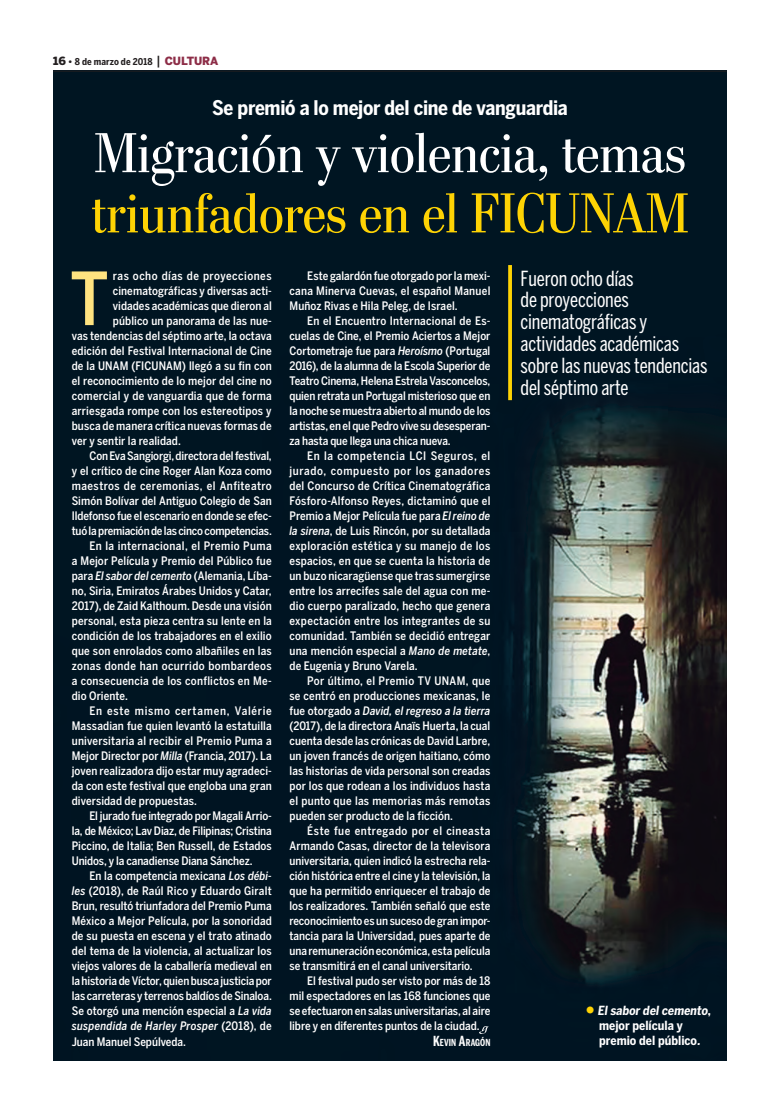
<style>
.page{position:relative;width:780px;height:1117px;background:#fff}
.page>*{position:absolute;margin:0;border:0;box-sizing:border-box;transform-origin:0 0}
._3_1_Tex_Cal_Cap4{font:500 72.38px "Benton Sans Cond";color:#ffe380}
._1_0_Cabeza_Principa{font:56.25px/60.2px "Stilson";color:#fff}
._2_0_Sumario{font:20.62px/21.9px "Benton Sans Comp";letter-spacing:-.01em;color:#fff}
._0_0_Balazo{font:700 20px "Benton Sans Cond";letter-spacing:-.015em;color:#fff}
._5_0_Pie_de_foto_-_c{font:700 12.5px/15px "Benton Sans Cond";color:#fff}
._3_1_Tex_Cal{font:500 11.62px/15px "Benton Sans Cond";letter-spacing:.005em;color:#fff;text-align:justify}
._3_1_Tex_Cal_Cap4-2{font:500 11.62px "Benton Sans Cond";letter-spacing:.01em;color:#fff}
._3_1_Tex_Cal_Cap4-3{font:500 11.62px "Benton Sans Cond";letter-spacing:.045em;color:#fff}
._4_0_Crédito_nota_in{font:700 9.62px "Benton Sans Comp";letter-spacing:.01em;color:#fff}
._9_0_Folio_Fecha{font:700 9.38px "Benton Sans Cond";letter-spacing:.01em;color:#231f20}
.s1{font-family:"Benton Sans";font-weight:900;font-size:11.25px}
.s2{font-family:"Benton Sans";font-weight:900}
.s3{font-weight:500;font-size:12.5px}
.s4{font-family:"Benton Sans";font-weight:900;font-size:11.25px;color:#8d2d47}
.s5{color:#fed304}
.s6{font-style:italic}
.s7{font-size:13.75px}
</style>
<div class="page">
<img style="left:53px;top:72px;width:673px;height:988px">
<svg style="left:508px;top:265px;width:4px;height:135px"></svg>
<svg style="left:479px;top:1024px;width:10px;height:9px"></svg>
<hr style="left:53px;top:71px;width:673px;height:1px;background:#231f20">
<svg style="left:586px;top:1006px;width:7px;height:7px"></svg>
<p class="_9_0_Folio_Fecha" style="left:53px;top:56px;width:167px"><span class="s1">16</span> <span class="s2">•</span> 8 de marzo de 2018 <span class="s3">|</span> <span class="s4">CULTURA</span></p>
<p class="_0_0_Balazo" style="left:212px;top:96px;width:357px">Se premió a lo mejor del cine de vanguardia</p>
<p class="_1_0_Cabeza_Principa" style="left:91px;top:123px;width:599px">Migración y violencia, temas <span class="s5">triunfadores en el FICUNAM</span></p>
<p class="_2_0_Sumario" style="left:520px;top:267px;width:188px">Fueron ocho días<br>de proyecciones cinematográficas y actividades académicas sobre las nuevas tendencias del séptimo arte</p>
<p class="_3_1_Tex_Cal_Cap4" style="left:70px;top:256px;width:40px">T</p>
<p class="_3_1_Tex_Cal_Cap4-3" style="left:113px;top:269px;width:160px">ras ocho días de proyecciones</p>
<p class="_3_1_Tex_Cal" style="left:289px;top:268px;width:202px;text-indent:18px">Este galardón fue otorgado por la mexi&shy;cana Minerva Cuevas, el español Manuel Muñoz Rivas e Hila Peleg, de Israel.</p>
<p class="_3_1_Tex_Cal" style="left:289px;top:313px;width:202px;text-indent:18px">En el Encuentro Internacional de Es&shy;cuelas de Cine, el Premio Aciertos a Mejor Cortometraje fue para <span class="s6">Heroísmo</span> (Portugal 2016), de la alumna de la Escola Superior de Teatro Cinema, Helena Estrela Vasconcelos, quien retrata un Portugal misterioso que en la noche se muestra abierto al mundo de los artistas, en el que Pedro vive su desesperan&shy;za hasta que llega una chica nueva.</p>
<p class="_3_1_Tex_Cal" style="left:289px;top:448px;width:202px;text-indent:18px">En la competencia LCI Seguros, el jurado, compuesto por los ganadores del Concurso de Crítica Cinematográfica Fósforo-Alfonso Reyes, dictaminó que el Premio a Mejor Película fue para <span class="s6">El reino de la sirena</span>, de Luis Rincón, por su detallada exploración estética y su manejo de los espacios, en que se cuenta la historia de un buzo nicaragüense que tras sumergirse entre los arrecifes sale del agua con me&shy;dio cuerpo paralizado, hecho que genera expectación entre los integrantes de su comunidad. También se decidió entregar una mención especial a <span class="s6">Mano de metate</span>, de Eugenia y Bruno Varela.</p>
<p class="_3_1_Tex_Cal" style="left:289px;top:673px;width:202px;text-indent:18px">Por último, el Premio TV UNAM, que se centró en producciones mexicanas, le fue otorgado a <span class="s6">David, el regreso a la tierra </span>(2017), de la directora Anaïs Huerta, la cual cuenta desde las crónicas de David Larbre, un joven francés de origen haitiano, cómo las historias de vida personal son creadas por los que rodean a los individuos hasta el punto que las memorias más remotas pueden ser producto de la ficción.</p>
<p class="_3_1_Tex_Cal" style="left:289px;top:823px;width:202px;text-indent:18px">Éste fue entregado por el cineasta Armando Casas, director de la televisora universitaria, quien indicó la estrecha rela&shy;ción histórica entre el cine y la televisión, la que ha permitido enriquecer el trabajo de los realizadores. También señaló que este reconocimiento es un suceso de gran impor&shy;tancia para la Universidad, pues aparte de una remuneración económica, esta película se transmitirá en el canal universitario.</p>
<p class="_3_1_Tex_Cal" style="left:289px;top:973px;width:202px;text-indent:18px">El festival pudo ser visto por más de 18 mil espectadores en las 168 funciones que se efectuaron en salas universitarias, al aire libre y en diferentes puntos de la ciudad.</p>
<p class="_4_0_Crédito_nota_in" style="left:433px;top:1036px;width:59px"><span class="s7">K</span>EVIN <span class="s7">A</span>RAGÓN</p>
<p class="_3_1_Tex_Cal_Cap4-2" style="left:113px;top:284px;width:160px">cinematográficas y diversas acti-</p>
<p class="_3_1_Tex_Cal_Cap4-2" style="left:113px;top:299px;width:160px">vidades académicas que dieron al</p>
<p class="_3_1_Tex_Cal_Cap4-2" style="left:113px;top:314px;width:160px">público un panorama de las nue-</p>
<p class="_3_1_Tex_Cal_Cap4-2" style="left:72px;top:329px;width:201px">vas tendencias del séptimo arte, la octava</p>
<p class="_3_1_Tex_Cal_Cap4-2" style="left:72px;top:344px;width:201px">edición del Festival Internacional de Cine</p>
<p class="_3_1_Tex_Cal_Cap4-2" style="left:72px;top:359px;width:201px">de la UNAM (FICUNAM) llegó a su fin con</p>
<p class="_3_1_Tex_Cal_Cap4-2" style="left:72px;top:374px;width:201px">el reconocimiento de lo mejor del cine no</p>
<p class="_3_1_Tex_Cal_Cap4-2" style="left:72px;top:389px;width:201px">comercial y de vanguardia que de forma</p>
<p class="_3_1_Tex_Cal_Cap4-2" style="left:72px;top:404px;width:201px">arriesgada rompe con los estereotipos y</p>
<p class="_3_1_Tex_Cal_Cap4-2" style="left:72px;top:419px;width:201px">busca de manera crítica nuevas formas de</p>
<p class="_3_1_Tex_Cal_Cap4-2" style="left:72px;top:434px;width:111px">ver y sentir la realidad.</p>
<p class="_3_1_Tex_Cal" style="left:72px;top:448px;width:201px;text-indent:18px">Con Eva Sangiorgi, directora del festival, y el crítico de cine Roger Alan Koza como maestros de ceremonias, el Anfiteatro Simón Bolívar del Antiguo Colegio de San Ildefonso fue el escenario en donde se efec&shy;tuó la premiación de las cinco competencias.</p>
<p class="_3_1_Tex_Cal" style="left:72px;top:538px;width:201px;text-indent:18px">En la internacional, el Premio Puma a Mejor Película y Premio del Público fue para <span class="s6">El sabor del cemento</span> (Alemania, Líba&shy;no, Siria, Emiratos Árabes Unidos y Catar, 2017), de Zaid Kalthoum. Desde una visión personal, esta pieza centra su lente en la condición de los trabajadores en el exilio que son enrolados como albañiles en las zonas donde han ocurrido bombardeos a consecuencia de los conflictos en Me&shy;dio Oriente.</p>
<p class="_3_1_Tex_Cal" style="left:72px;top:703px;width:201px;text-indent:18px">En este mismo certamen, Valérie Massadian fue quien levantó la estatuilla universitaria al recibir el Premio Puma a Mejor Director por <span class="s6">Milla</span> (Francia, 2017). La joven realizadora dijo estar muy agradeci&shy;da con este festival que engloba una gran diversidad de propuestas.</p>
<p class="_3_1_Tex_Cal" style="left:72px;top:808px;width:201px;text-indent:18px">El jurado fue integrado por Magali Arrio&shy;la, de México; Lav Diaz, de Filipinas; Cristina Piccino, de Italia; Ben Russell, de Estados Unidos, y la canadiense Diana Sánchez.</p>
<p class="_3_1_Tex_Cal" style="left:72px;top:868px;width:201px;text-indent:18px">En la competencia mexicana <span class="s6">Los débi&shy;les</span> (2018), de Raúl Rico y Eduardo Giralt Brun, resultó triunfadora del Premio Puma México a Mejor Película, por la sonoridad de su puesta en escena y el trato atinado del tema de la violencia, al actualizar los viejos valores de la caballería medieval en la historia de Víctor, quien busca justicia por las carreteras y terrenos baldíos de Sinaloa.<br>Se otorgó una mención especial a <span class="s6">La vida suspendida de Harley Prosper</span> (2018), de Juan Manuel Sepúlveda.</p>
<p class="_5_0_Pie_de_foto_-_c" style="left:597px;top:1002px;width:115px">El sabor del cemento, mejor película y premio del público.</p>
</div>
